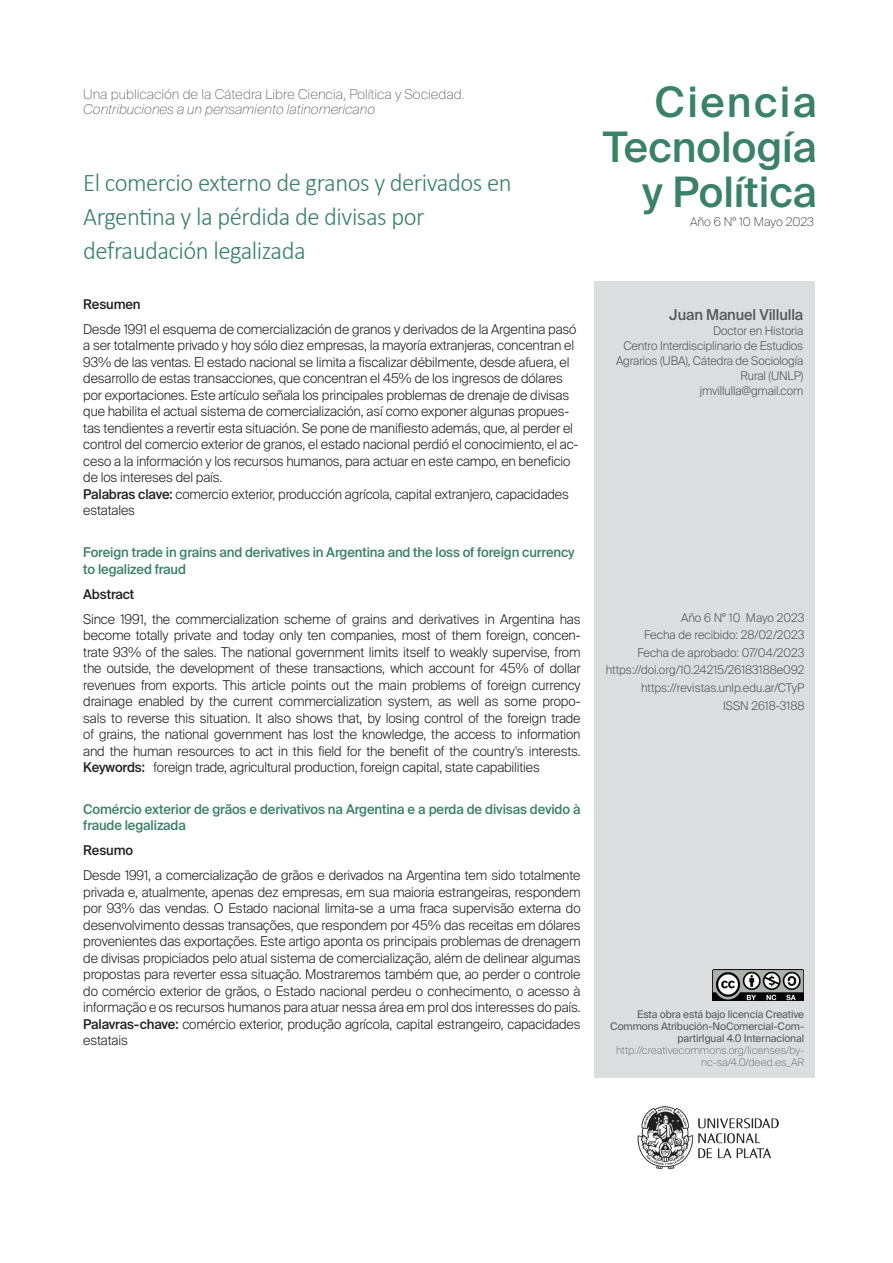
<style>
.page{position:relative;width:893px;height:1263px;background:#fff}
.page>*{position:absolute;margin:0;border:0;box-sizing:border-box;transform-origin:0 0}
.t1{font:500 42px "Suisse Intl";color:#398265}
.t2{font:500 42px "Suisse Intl";letter-spacing:.055em;color:#398265}
.t3{font:300 25.5px "Calibri";letter-spacing:-.02em;color:#398265}
.t4{font:500 15px "Suisse Intl";letter-spacing:-.01em;color:#57585a}
.t5{font:300 13.5px/16.5px "Suisse Intl";letter-spacing:-.01em;color:#231f20;text-align:justify}
.t6{font:500 13.5px/16.5px "Suisse Intl";letter-spacing:-.01em;color:#398265}
.t7{font:100 13.5px "Suisse Intl";color:#57585a}
.t8{font:italic 100 13.5px "Suisse Intl";color:#57585a}
.t9{font:500 13.5px "Suisse Intl";letter-spacing:-.01em;color:#231f20}
.t10{font:300 12px/15px "Suisse Intl";color:#57585a;text-align:right}
.t11{font:100 12px "Suisse Intl";color:#231f20}
.t12{font:10.5px/12px "Suisse Intl";letter-spacing:-.01em;color:#57585a;text-align:right}
.t13{font:100 10.5px/12px "Suisse Intl";color:#57585a;text-align:right}
.s1{font-weight:500}
</style>
<div class="page">
<div style="left:594px;top:281px;width:221px;height:797px;background:#dcdddf"></div>
<img style="left:638px;top:1106px;width:141px;height:63px">
<img style="left:712px;top:969px;width:92px;height:31px">
<p class="t7" style="left:83px;top:86px;width:383px">Una publicación de la Cátedra Libre Ciencia, Política y Sociedad.</p>
<p class="t8" style="left:83px;top:101px;width:293px">Contribuciones a un pensamiento latinomericano</p>
<p class="t3" style="left:83px;top:167px;width:430px">El comercio externo de granos y derivados en</p>
<p class="t3" style="left:83px;top:201px;width:343px">Argentina y la pérdida de divisas por</p>
<p class="t3" style="left:83px;top:235px;width:224px">defraudación legalizada</p>
<p class="t9" style="left:83px;top:296px;width:59px">Resumen</p>
<p class="t5" style="left:83px;top:321px;width:496px;text-align:left">Desde 1991 el esquema de comercialización de granos y derivados de la Argentina pasó a ser totalmente privado y hoy sólo diez empresas, la mayoría extranjeras, concentran el 93% de las ventas. El estado nacional se limita a fiscalizar débilmente, desde afuera, el desarrollo de estas transacciones, que concentran el 45% de los ingresos de dólares por exportaciones. Este artículo señala los principales problemas de drenaje de divisas que habilita el actual sistema de comercialización, así como exponer algunas propues&shy;tas tendientes a revertir esta situación. Se pone de manifiesto además, que, al perder el control del comercio exterior de granos, el estado nacional perdió el conocimiento, el ac&shy;ceso a la información y los recursos humanos, para actuar en este campo, en beneficio de los intereses del país.<br><span class="s1">Palabras clave:</span> comercio exterior, producción agrícola, capital extranjero, capacidades estatales</p>
<p class="t6" style="left:83px;top:544px;width:493px">Foreign trade in grains and derivatives in Argentina and the loss of foreign currency to legalized fraud</p>
<p class="t9" style="left:83px;top:586px;width:53px">Abstract</p>
<p class="t5" style="left:83px;top:610px;width:499px">Since 1991, the commercialization scheme of grains and derivatives in Argentina has become totally private and today only ten companies, most of them foreign, concen&shy;trate 93% of the sales. The national government limits itself to weakly supervise, from the outside, the development of these transactions, which account for 45% of dollar revenues from exports. This article points out the main problems of foreign currency drainage enabled by the current commercialization system, as well as some propo&shy;sals to reverse this situation. It also shows that, by losing control of the foreign trade of grains, the national government has lost the knowledge, the access to information and the human resources to act in this field for the benefit of the country's interests.<br><span class="s1">Keywords:</span> foreign trade, agricultural production, foreign capital, state capabilities</p>
<p class="t6" style="left:83px;top:800px;width:499px">Comércio exterior de grãos e derivativos na Argentina e a perda de divisas devido à fraude legalizada</p>
<p class="t9" style="left:83px;top:842px;width:51px">Resumo</p>
<p class="t5" style="left:83px;top:867px;width:499px">Desde 1991, a comercialização de grãos e derivados na Argentina tem sido totalmente privada e, atualmente, apenas dez empresas, em sua maioria estrangeiras, respondem por 93% das vendas. O Estado nacional limita-se a uma fraca supervisão externa do desenvolvimento dessas transações, que respondem por 45% das receitas em dólares provenientes das exportações. Este artigo aponta os principais problemas de drenagem de divisas propiciados pelo atual sistema de comercialização, além de delinear algumas propostas para reverter essa situação. Mostraremos também que, ao perder o controle do comércio exterior de grãos, o Estado nacional perdeu o conhecimento, o acesso à informação e os recursos humanos para atuar nessa área em prol dos interesses do país.<br><span class="s1">Palavras-chave:</span> comércio exterior, produção agrícola, capital estrangeiro, capacidades estatais</p>
<p class="t2" style="left:655px;top:78px;width:164px">Ciencia</p>
<p class="t1" style="left:603px;top:123px;width:215px">Tecnología</p>
<p class="t1" style="left:642px;top:168px;width:176px">y Política</p>
<p class="t11" style="left:690px;top:215px;width:126px">Año 6 N° 10 Mayo 2023</p>
<p class="t4" style="left:669px;top:306px;width:136px">Juan Manuel Villulla</p>
<p class="t10" style="left:713px;top:323px;width:92px">Doctor en Historia</p>
<p class="t10" style="left:616px;top:338px;width:189px">Centro Interdisciplinario de Estudios<br>Agrarios (UBA), Cátedra de Sociología<br>Rural (UNLP)</p>
<p class="t10" style="left:700px;top:383px;width:105px">jmvillulla@gmail.com</p>
<p class="t10" style="left:681px;top:610px;width:125px">Año 6 N° 10 Mayo 2023</p>
<p class="t10" style="left:644px;top:628px;width:162px">Fecha de recibido: 28/02/2023</p>
<p class="t10" style="left:637px;top:645px;width:169px">Fecha de aprobado: 07/04/2023</p>
<p class="t10" style="left:606px;top:663px;width:200px">https://doi.org/10.24215/26183188e092</p>
<p class="t10" style="left:641px;top:680px;width:165px">https://revistas.unlp.edu.ar/CTyP</p>
<p class="t10" style="left:723px;top:698px;width:83px">ISSN 2618-3188</p>
<p class="t12" style="left:610px;top:1008px;width:195px">Esta obra está bajo licencia Creative<br>Commons Atribución-NoComercial-Com&shy;partirIgual 4.0 Internacional</p>
<p class="t13" style="left:616px;top:1044px;width:190px">http://creativecommons.org/licenses/by&shy;nc-sa/4.0/deed.es_AR</p>
</div>
